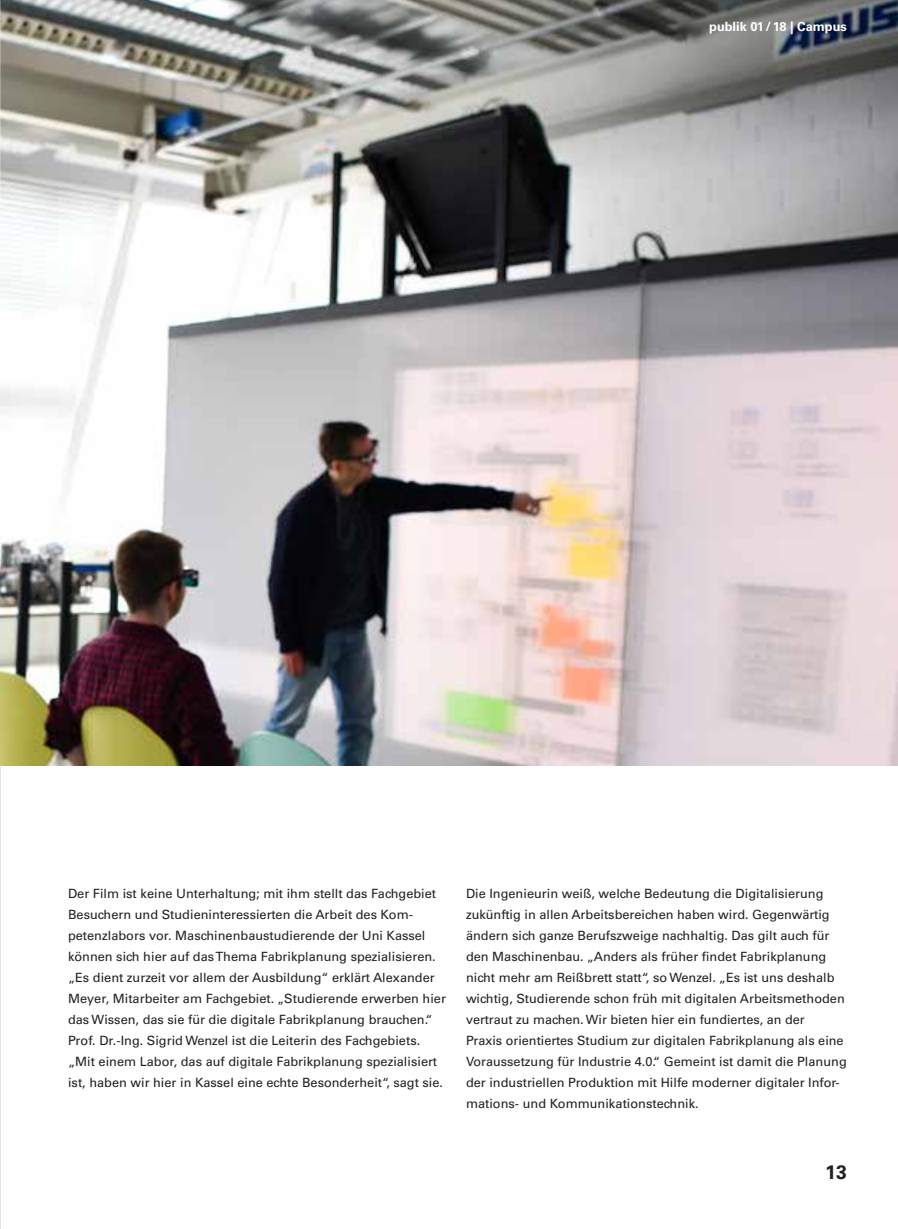
<style>
.page{position:relative;width:898px;height:1229px;background:#fff}
.page>*{position:absolute;margin:0;border:0;box-sizing:border-box;transform-origin:0 0}
.t1{font:700 19.5px "Univers LT";color:#231f20}
.t2{font:12.75px/21px "Univers LT";color:#231f20}
.t3{font:700 12.75px "Univers LT";color:#fff}
</style>
<div class="page">
<img style="left:0;top:0;width:897px;height:767px">
<p class="t3" style="left:709px;top:19px;width:139px">publik 01/18 | Campus</p>
<p class="t2" style="left:68px;top:882px;width:379px">Der Film ist keine Unterhaltung; mit ihm stellt das Fachgebiet Besuchern und Studieninteressierten die Arbeit des Kom&shy;petenzlabors vor. Maschinenbaustudierende der Uni Kassel können sich hier auf das Thema Fabrikplanung spezialisieren. „Es dient zurzeit vor allem der Ausbildung“ erklärt Alexander Meyer, Mitarbeiter am Fachgebiet. „Studierende erwerben hier das Wissen, das sie für die digitale Fabrikplanung brauchen.“ Prof. Dr.-Ing. Sigrid Wenzel ist die Leiterin des Fachgebiets. „Mit einem Labor, das auf digitale Fabrikplanung spezialisiert ist, haben wir hier in Kassel eine echte Besonderheit“, sagt sie.</p>
<p class="t2" style="left:466px;top:882px;width:382px">Die Ingenieurin weiß, welche Bedeutung die Digitalisierung zukünftig in allen Arbeitsbereichen haben wird. Gegenwärtig ändern sich ganze Berufszweige nachhaltig. Das gilt auch für den Maschinenbau. „Anders als früher findet Fabrikplanung nicht mehr am Reißbrett statt“, so Wenzel. „Es ist uns deshalb wichtig, Studierende schon früh mit digitalen Arbeitsmethoden vertraut zu machen. Wir bieten hier ein fundiertes, an der<br>Praxis orientiertes Studium zur digitalen Fabrikplanung als eine Voraussetzung für Industrie 4.0.“ Gemeint ist damit die Planung der industriellen Produktion mit Hilfe moderner digitaler Infor&shy;mations- und Kommunikationstechnik.</p>
<h1 class="t1" style="left:824px;top:1161px;width:23px">13</h1>
</div>
